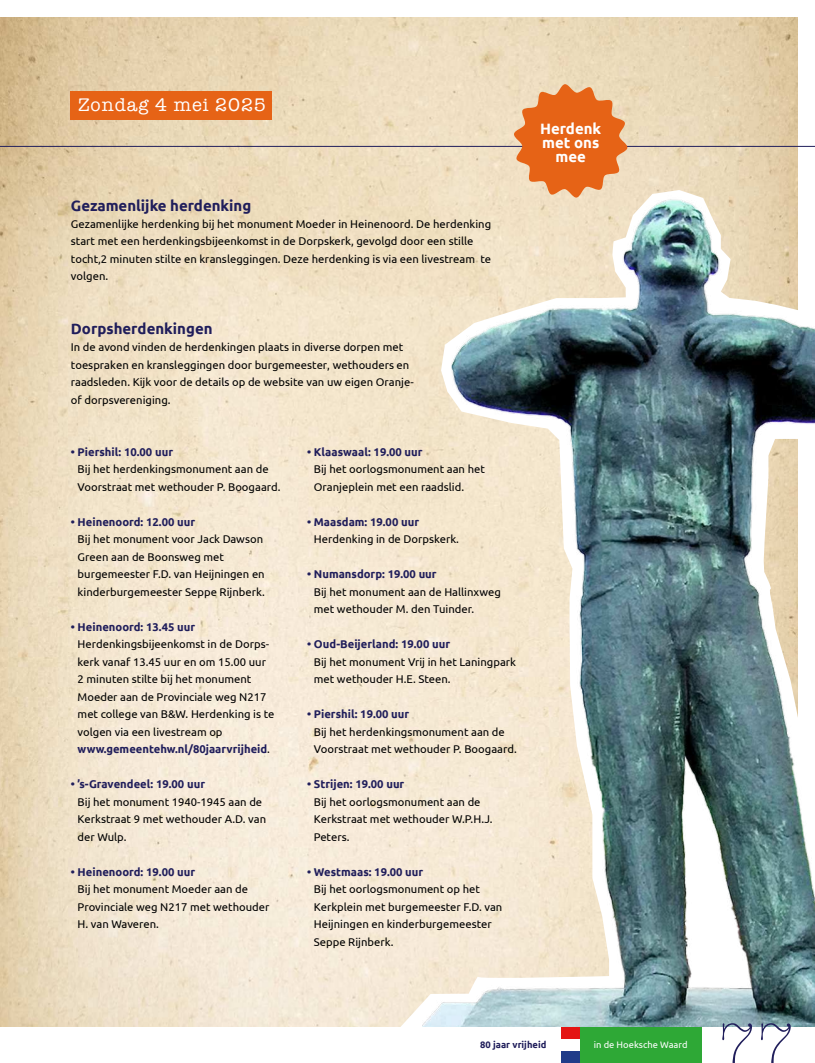
<style>
.page{position:relative;width:815px;height:1063px;background:#fff}
.page>*{position:absolute;margin:0;border:0;box-sizing:border-box;transform-origin:0 0}
.t1{font:300 62.5px "American Typewriter";color:#201e5b}
.t2{font:18.75px "American Typewriter";letter-spacing:.05em;color:#fff}
.t3{font:700 15px "Ubuntu";color:#201e5b}
.t4{font:700 15px/13.8px "Ubuntu";color:#fff;text-align:center}
.t5{font:11.25px/17.5px "Ubuntu";color:#000}
.t6{font:700 11.25px "Ubuntu";color:#201e5b}
.t7{font:9.38px "Ubuntu";color:#fff}
.t8{font:700 9.38px "Ubuntu";color:#201e5b}
.s1{font-weight:700;color:#201e5b}
</style>
<div class="page">
<img style="left:0;top:18px;width:797px;height:1009px">
<hr style="left:0;top:146px;width:815px;height:1px;background:#201e5b">
<div style="left:70px;top:92px;width:202px;height:28px;background:#e66316"></div>
<svg style="left:387px;top:190px;width:35px;height:837px;background:#f4e6cf"></svg>
<img style="left:422px;top:165px;width:393px;height:863px">
<svg style="left:514px;top:84px;width:114px;height:114px;background:#e88b4d"></svg>
<div style="left:580px;top:1028px;width:122px;height:35px;background:#2ea836"></div>
<div style="left:561px;top:1028px;width:19px;height:11px;background:#e41513"></div>
<div style="left:561px;top:1051px;width:19px;height:12px;background:#203c89"></div>
<h2 class="t2" style="left:78px;top:98px;width:189px">Zondag 4 mei 2025</h2>
<h3 class="t3" style="left:71px;top:199px;width:182px">Gezamenlijke herdenking</h3>
<p class="t5" style="left:71px;top:216px;width:422px">Gezamenlijke herdenking bij het monument Moeder in Heinenoord. De herdenking start met een herdenkingsbijeenkomst in de Dorpskerk, gevolgd door een stille tocht,2 minuten stilte en kransleggingen. Deze herdenking is via een livestream te volgen.</p>
<h3 class="t3" style="left:71px;top:322px;width:143px">Dorpsherdenkingen</h3>
<p class="t5" style="left:71px;top:339px;width:344px">In de avond vinden de herdenkingen plaats in diverse dorpen met toespraken en kransleggingen door burgemeester, wethouders en raadsleden. Kijk voor de details op de website van uw eigen Oranje&shy;of dorpsvereniging.</p>
<p class="t6" style="left:71px;top:447px;width:104px">• Piershil: 10.00 uur</p>
<p class="t5" style="left:78px;top:461px;width:204px">Bij het herdenkingsmonument aan de<br>Voorstraat met wethouder P. Boogaard.</p>
<p class="t6" style="left:71px;top:517px;width:126px">• Heinenoord: 12.00 uur</p>
<p class="t5" style="left:78px;top:531px;width:189px">Bij het monument voor Jack Dawson Green aan de Boonsweg met burgemeester F.D. van Heijningen en kinderburgemeester Seppe Rijnberk.</p>
<p class="t6" style="left:71px;top:622px;width:126px">• Heinenoord: 13.45 uur</p>
<p class="t5" style="left:78px;top:636px;width:198px">Herdenkingsbijeenkomst in de Dorps&shy;kerk vanaf 13.45 uur en om 15.00 uur 2 minuten stilte bij het monument Moeder aan de Provinciale weg N217 met college van B&amp;W. Herdenking is te volgen via een livestream op <span class="s1">www.gemeentehw.nl/80jaarvrijheid</span>.</p>
<p class="t6" style="left:71px;top:779px;width:136px">• ’s-Gravendeel: 19.00 uur</p>
<p class="t5" style="left:78px;top:794px;width:190px">Bij het monument 1940-1945 aan de<br>Kerkstraat 9 met wethouder A.D. van der Wulp.</p>
<p class="t6" style="left:71px;top:867px;width:126px">• Heinenoord: 19.00 uur</p>
<p class="t5" style="left:78px;top:881px;width:193px">Bij het monument Moeder aan de<br>Provinciale weg N217 met wethouder<br>H. van Waveren.</p>
<p class="t6" style="left:307px;top:447px;width:117px">• Klaaswaal: 19.00 uur</p>
<p class="t5" style="left:314px;top:461px;width:173px">Bij het oorlogsmonument aan het<br>Oranjeplein met een raadslid.</p>
<p class="t6" style="left:307px;top:517px;width:113px">• Maasdam: 19.00 uur</p>
<p class="t5" style="left:314px;top:531px;width:147px">Herdenking in de Dorpskerk.</p>
<p class="t6" style="left:307px;top:569px;width:131px">• Numansdorp: 19.00 uur</p>
<p class="t5" style="left:314px;top:584px;width:188px">Bij het monument aan de Hallinxweg met wethouder M. den Tuinder.</p>
<p class="t6" style="left:307px;top:639px;width:144px">• Oud-Beijerland: 19.00 uur</p>
<p class="t5" style="left:314px;top:654px;width:204px">Bij het monument Vrij in het Laningpark met wethouder H.E. Steen.</p>
<p class="t6" style="left:307px;top:709px;width:104px">• Piershil: 19.00 uur</p>
<p class="t5" style="left:314px;top:724px;width:204px">Bij het herdenkingsmonument aan de<br>Voorstraat met wethouder P. Boogaard.</p>
<p class="t6" style="left:307px;top:779px;width:99px">• Strijen: 19.00 uur</p>
<p class="t5" style="left:314px;top:794px;width:180px">Bij het oorlogsmonument aan de<br>Kerkstraat met wethouder W.P.H.J.<br>Peters.</p>
<p class="t6" style="left:307px;top:867px;width:118px">• Westmaas: 19.00 uur</p>
<p class="t5" style="left:314px;top:881px;width:190px">Bij het oorlogsmonument op het<br>Kerkplein met burgemeester F.D. van<br>Heijningen en kinderburgemeester<br>Seppe Rijnberk.</p>
<h3 class="t4" style="left:540px;top:123px;width:63px">Herdenk met ons mee</h3>
<p class="t8" style="left:480px;top:1040px;width:68px">80 jaar vrijheid</p>
<p class="t7" style="left:594px;top:1039px;width:95px">in de Hoeksche Waard</p>
<h1 class="t1" style="left:718px;top:1008px;width:79px">77</h1>
</div>
